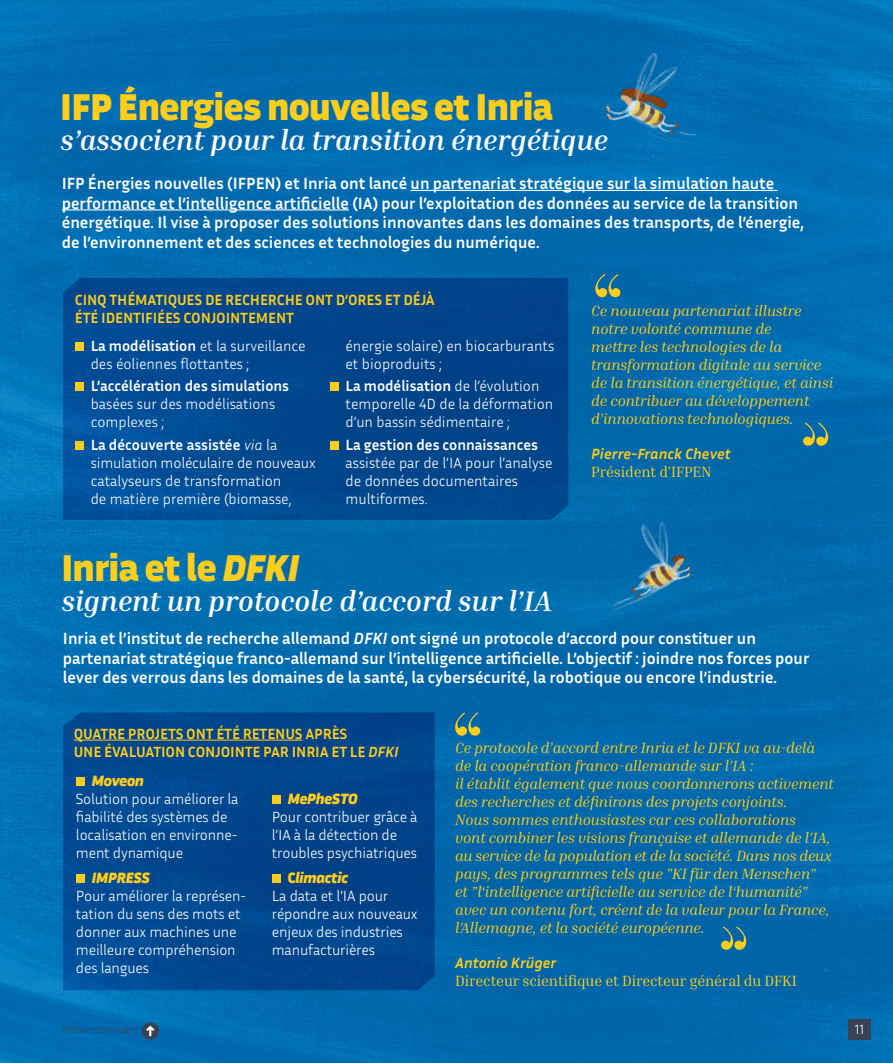
<style>
.page{position:relative;width:893px;height:1063px;background:#fff}
.page>*{position:absolute;margin:0;border:0;box-sizing:border-box;transform-origin:0 0}
.t1{font:800 37.5px "Inria Sans";color:#ffcd1c}
.t2{font:italic 700 28.5px "Inria Serif";color:#fff}
.t3{font:700 16.5px/19.5px "Inria Sans";color:#fff}
.t4{font:300 15px/18px "Inria Sans";letter-spacing:-.01em;color:#fff}
.t5{font:italic 15px/18px "Inria Serif";letter-spacing:-.01em;color:#ffcd1c}
.t6{font:700 15px/18px "Inria Sans";letter-spacing:-.01em;color:#ffcd1c}
.t7{font:15px "Inria Serif";letter-spacing:-.01em;color:#ffcd1c}
.t8{font:700 15px "Inria Sans";color:#fff}
.t9{font:italic 700 15px "Inria Sans";color:#ffcd1c}
.t10{font:italic 800 15px "Inria Sans";letter-spacing:-.01em;color:#ffcd1c}
.t11{font:300 13.5px "Inria Sans";color:#fff}
.t12{font:300 10.5px "Inria Sans";letter-spacing:-.02em;color:#384257}
.s1{font-weight:700}
.s2{font-style:italic}
.s3{font-weight:800;color:#ffcd1c}
.s4{font-weight:800;font-style:italic;color:#ffcd1c}
</style>
<div class="page">
<img style="left:0;top:0;width:893px;height:1063px">
<img style="left:63px;top:278px;width:505px;height:242px">
<img style="left:63px;top:712px;width:372px;height:278px">
<div style="left:75px;top:342px;width:9px;height:9px;background:#ffcd1c"></div>
<div style="left:75px;top:382px;width:9px;height:9px;background:#ffcd1c"></div>
<div style="left:75px;top:441px;width:9px;height:9px;background:#ffcd1c"></div>
<div style="left:330px;top:382px;width:9px;height:9px;background:#ffcd1c"></div>
<div style="left:330px;top:441px;width:9px;height:9px;background:#ffcd1c"></div>
<div style="left:848px;top:1019px;width:23px;height:21px;background:#384257"></div>
<hr style="left:411px;top:190px;width:366px;height:1px;background:#fff">
<hr style="left:62px;top:209px;width:287px;height:1px;background:#fff">
<svg style="left:595px;top:274px;width:25px;height:23px"></svg>
<svg style="left:455px;top:712px;width:25px;height:24px"></svg>
<svg style="left:803px;top:422px;width:25px;height:24px"></svg>
<svg style="left:721px;top:926px;width:25px;height:24px"></svg>
<hr style="left:74px;top:740px;width:228px;height:1px;background:#ffcd1c">
<div style="left:76px;top:777px;width:9px;height:9px;background:#ffcd1c"></div>
<div style="left:76px;top:874px;width:9px;height:9px;background:#ffcd1c"></div>
<div style="left:272px;top:795px;width:9px;height:9px;background:#ffcd1c"></div>
<div style="left:272px;top:874px;width:9px;height:9px;background:#ffcd1c"></div>
<img style="left:581px;top:27px;width:161px;height:151px">
<img style="left:591px;top:501px;width:152px;height:137px">
<div style="left:142px;top:1022px;width:17px;height:18px;background:#384257;border-radius:50%"></div>
<svg style="left:146px;top:1026px;width:8px;height:10px"></svg>
<h1 class="t1" style="left:61px;top:84px;width:494px">IFP Énergies nouvelles et Inria</h1>
<h2 class="t2" style="left:61px;top:122px;width:549px">s’associent pour la transition énergétique</h2>
<p class="t3" style="left:62px;top:173px;width:744px">IFP Énergies nouvelles (IFPEN) et Inria ont lancé un partenariat stratégique sur la simulation haute performance et l’intelligence artificielle (IA) pour l’exploitation des données au service de la transition énergétique. Il vise à proposer des solutions innovantes dans les domaines des transports, de l’énergie, de l’environnement et des sciences et technologies du numérique.</p>
<p class="t6" style="left:75px;top:290px;width:362px">CINQ THÉMATIQUES DE RECHERCHE ONT D’ORES ET DÉJÀ<br>ÉTÉ IDENTIFIÉES CONJOINTEMENT</p>
<p class="t5" style="left:591px;top:302px;width:243px">Ce nouveau partenariat illustre notre volonté commune de<br>mettre les technologies de la transformation digitale au service de la transition énergétique, et ainsi de contribuer au développement d’innovations technologiques.</p>
<p class="t9" style="left:591px;top:444px;width:141px">Pierre-Franck Chevet</p>
<p class="t7" style="left:591px;top:462px;width:122px">Président d’IFPEN</p>
<p class="t4" style="left:346px;top:336px;width:210px">énergie solaire) en biocarburants et bioproduits ;</p>
<p class="t4" style="left:346px;top:377px;width:209px"><span class="s1">La modélisation</span> de l’évolution temporelle 4D de la déformation d’un bassin sédimentaire ;</p>
<p class="t8" style="left:346px;top:435px;width:194px">La gestion des connaissances</p>
<p class="t4" style="left:346px;top:453px;width:208px">assistée par de l’IA pour l’analyse de données documentaires multiformes.</p>
<p class="t4" style="left:91px;top:336px;width:216px"><span class="s1">La modélisation</span> et la surveillance des éoliennes flottantes ;</p>
<p class="t8" style="left:91px;top:377px;width:200px">L’accélération des simulations</p>
<p class="t4" style="left:91px;top:395px;width:186px">basées sur des modélisations complexes ;</p>
<p class="t4" style="left:91px;top:435px;width:227px"><span class="s1">La découverte assistée</span> <span class="s2">via</span> la simulation moléculaire de nouveaux catalyseurs de transformation<br>de matière première (biomasse,</p>
<h1 class="t1" style="left:62px;top:544px;width:239px">Inria et le <span class="s2">DFKI</span></h1>
<h2 class="t2" style="left:62px;top:583px;width:492px">signent un protocole d’accord sur l’IA</h2>
<p class="t3" style="left:63px;top:629px;width:748px">Inria et l’institut de recherche allemand <span class="s2">DFKI</span> ont signé un protocole d’accord pour constituer un partenariat stratégique franco-allemand sur l’intelligence artificielle. L’objectif : joindre nos forces pour lever des verrous dans les domaines de la santé, la cybersécurité, la robotique ou encore l’industrie.</p>
<p class="t6" style="left:74px;top:724px;width:326px">QUATRE PROJETS ONT ÉTÉ RETENUS APRÈS<br>UNE ÉVALUATION CONJOINTE PAR INRIA ET LE <span class="s2">DFKI</span></p>
<p class="t10" style="left:92px;top:771px;width:53px">Moveon</p>
<p class="t4" style="left:76px;top:789px;width:164px">Solution pour améliorer la fiabilité des systèmes de localisation en environne&shy;ment dynamique</p>
<p class="t10" style="left:92px;top:869px;width:60px">IMPRESS</p>
<p class="t4" style="left:76px;top:887px;width:172px">Pour améliorer la représen&shy;tation du sens des mots et donner aux machines une meilleure compréhension des langues</p>
<p class="t10" style="left:288px;top:789px;width:72px">MePheSTO</p>
<p class="t4" style="left:272px;top:807px;width:147px">Pour contribuer grâce à l’IA à la détection de troubles psychiatriques</p>
<p class="t4" style="left:272px;top:869px;width:147px;text-indent:16px"><span class="s3">C</span><span class="s4">limactic<br></span>La data et l’IA pour répondre aux nouveaux enjeux des industries manufacturières</p>
<p class="t12" style="left:63px;top:1023px;width:76px">Retour sommaire</p>
<p class="t5" style="left:455px;top:739px;width:380px">Ce protocole d’accord entre Inria et le DFKI va au-delà de la coopération franco-allemande sur l’IA :<br>il établit également que nous coordonnerons activement des recherches et définirons des projets conjoints.<br>Nous sommes enthousiastes car ces collaborations<br>vont combiner les visions française et allemande de l’IA, au service de la population et de la société. Dans nos deux pays, des programmes tels que "KI für den Menschen"<br>et "l‘intelligence artificielle au service de l‘humanité" avec un contenu fort, créent de la valeur pour la France, l’Allemagne, et la société européenne.</p>
<p class="t9" style="left:455px;top:953px;width:103px">Antonio Krüger</p>
<p class="t7" style="left:455px;top:971px;width:343px">Directeur scientifique et Directeur général du DFKI</p>
<p class="t11" style="left:855px;top:1020px;width:11px">11</p>
</div>
